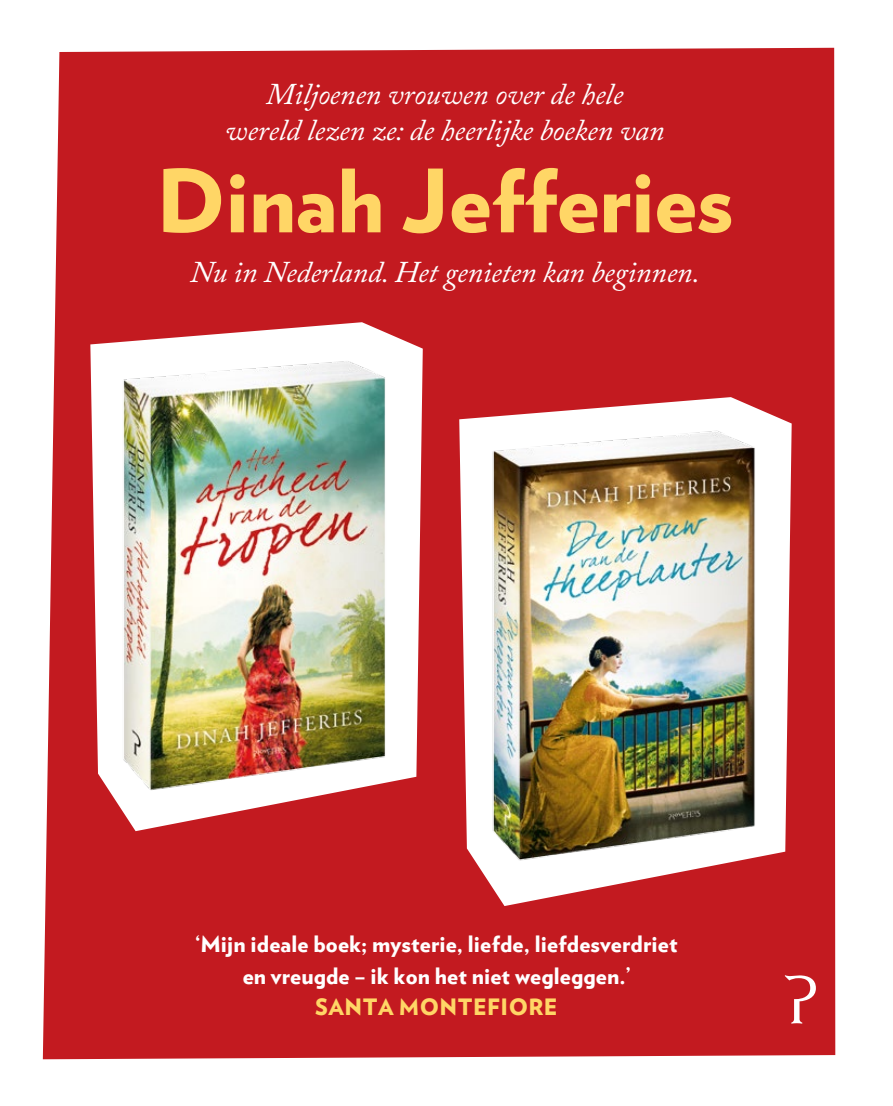
<style>
.page{position:relative;width:893px;height:1106px;background:#fff}
.page>*{position:absolute;margin:0;border:0;box-sizing:border-box;transform-origin:0 0}
.t1{font:900 87px "Verlag";letter-spacing:-.005em;color:#ffd666}
.t2{font:italic 30px/36px "Adobe Caslon Pro";letter-spacing:-.005em;color:#fff;text-align:center}
.t3{font:900 22.5px/31.5px "Verlag";letter-spacing:.005em;color:#fff;text-align:center}
.t4{font:900 22.5px "Verlag";letter-spacing:.02em;color:#ffd666}
</style>
<div class="page">
<div style="left:43px;top:48px;width:792px;height:1011px;background:#c31a20"></div>
<img style="left:459px;top:397px;width:333px;height:509px">
<img style="left:90px;top:322px;width:333px;height:509px">
<svg style="left:785px;top:975px;width:31px;height:48px"></svg>
<p class="t2" style="left:225px;top:76px;width:440px">Miljoenen vrouwen over de hele wereld lezen ze: de heerlijke boeken van</p>
<h1 class="t1" style="left:156px;top:129px;width:578px">Dinah Jefferies</h1>
<p class="t2" style="left:190px;top:254px;width:511px">Nu in Nederland. Het genieten kan beginnen.</p>
<p class="t3" style="left:195px;top:927px;width:484px">‘Mijn ideale boek; mysterie, liefde, liefdesverdriet en vreugde – ik kon het niet wegleggen.’</p>
<p class="t4" style="left:315px;top:988px;width:244px">SANTA MONTEFIORE</p>
</div>
